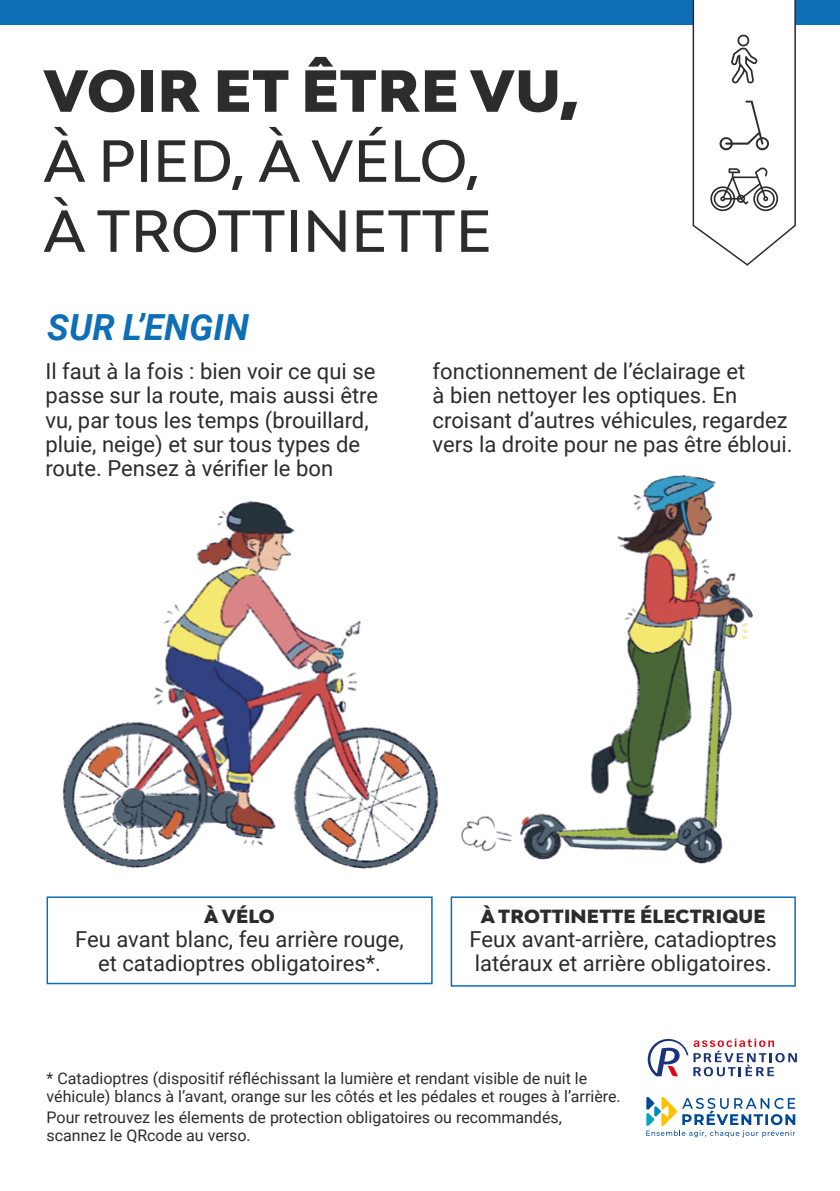
<style>
.page{position:relative;width:840px;height:1191px;background:#fff}
.page>*{position:absolute;margin:0;border:0;box-sizing:border-box;transform-origin:0 0}
.t1{font:500 56px/70px "Bw Modelica";letter-spacing:.01em;color:#2b2c2b}
.t2{font:900 56px "Bw Modelica";letter-spacing:.01em;color:#2b2c2b}
.t3{font:italic 700 36px "Roboto";letter-spacing:.005em;color:#0e6eb6}
.t4{font:22px/24px "Roboto";color:#2b2c2b}
.t5{font:900 18px "Bw Modelica";letter-spacing:.01em;color:#2b2c2b}
.t6{font:16px/18px "Roboto";color:#2b2c2b}
</style>
<div class="page">
<img style="left:62px;top:501px;width:376px;height:368px">
<div style="left:0;top:0;width:839px;height:24px;background:#0e6eb6"></div>
<div style="left:46px;top:896px;width:386px;height:88px;border:2px solid #0e6eb6"></div>
<div style="left:450px;top:896px;width:345px;height:90px;border:2px solid #0e6eb6"></div>
<img style="left:461px;top:475px;width:292px;height:389px">
<svg style="left:691px;top:0;width:105px;height:266px"></svg>
<svg style="left:646px;top:1096px;width:148px;height:41px"></svg>
<svg style="left:647px;top:1038px;width:150px;height:39px"></svg>
<h1 class="t2" style="left:44px;top:55px;width:537px">VOIR ET ÊTRE VU,</h1>
<h1 class="t1" style="left:44px;top:125px;width:449px">À PIED, À VÉLO,<br>À TROTTINETTE</h1>
<h2 class="t3" style="left:47px;top:302px;width:203px">SUR L’ENGIN</h2>
<p class="t4" style="left:45px;top:359px;width:334px">Il faut à la fois : bien voir ce qui se passe sur la route, mais aussi être vu, par tous les temps (brouillard, pluie, neige) et sur tous types de route. Pensez à vérifier le bon</p>
<p class="t4" style="left:432px;top:359px;width:361px">fonctionnement de l’éclairage et<br>à bien nettoyer les optiques. En croisant d’autres véhicules, regardez vers la droite pour ne pas être ébloui.</p>
<p class="t5" style="left:204px;top:905px;width:72px">À VÉLO</p>
<p class="t4" style="left:75px;top:926px;width:330px;text-align:center">Feu avant blanc, feu arrière rouge, et catadioptres obligatoires*.</p>
<p class="t5" style="left:480px;top:905px;width:286px">À TROTTINETTE ÉLECTRIQUE</p>
<p class="t4" style="left:469px;top:926px;width:308px">Feux avant-arrière, catadioptres latéraux et arrière obligatoires.</p>
<p class="t6" style="left:46px;top:1068px;width:575px">* Catadioptres (dispositif réfléchissant la lumière et rendant visible de nuit le véhicule) blancs à l’avant, orange sur les côtés et les pédales et rouges à l’arrière.</p>
<p class="t6" style="left:46px;top:1108px;width:516px">Pour retrouvez les élements de protection obligatoires ou recommandés, scannez le QRcode au verso.</p>
</div>
